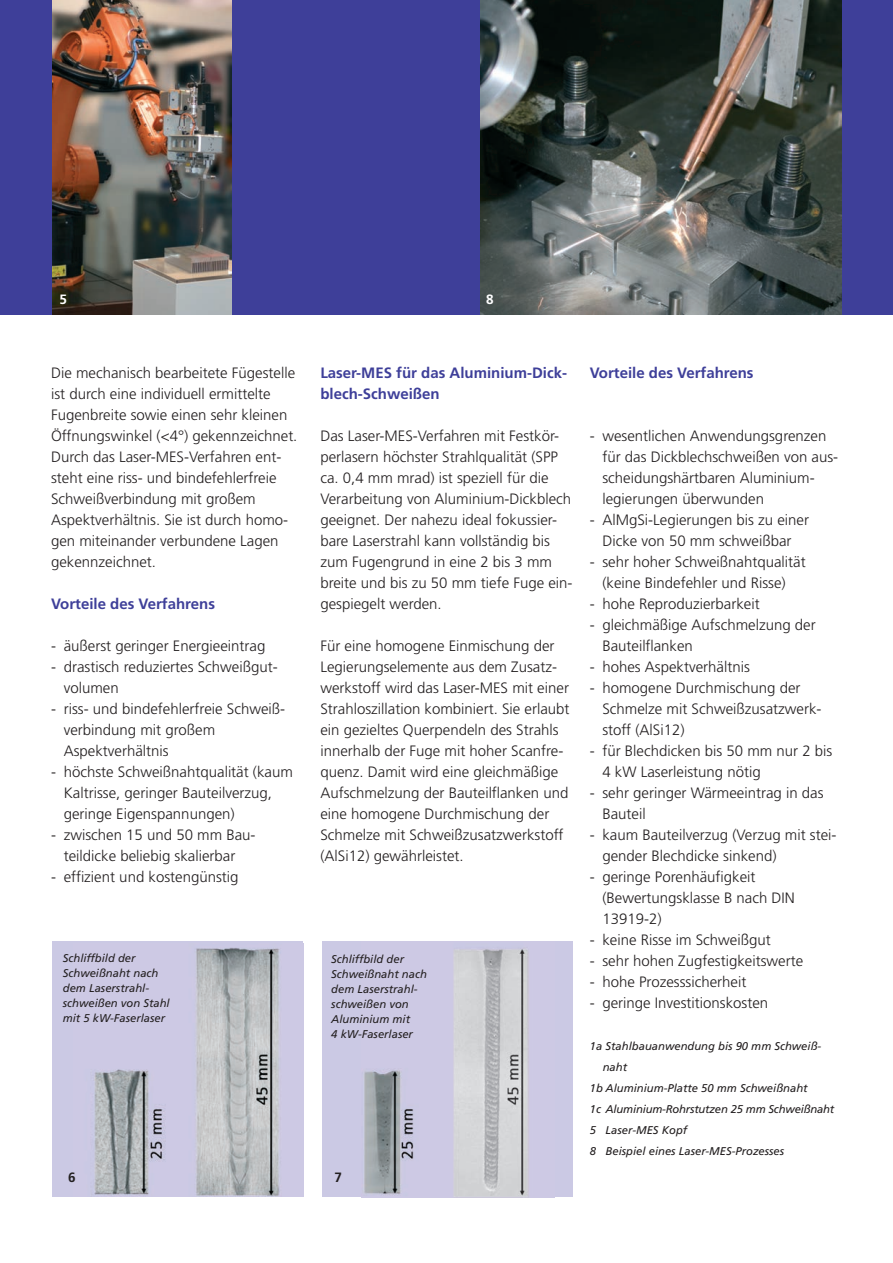
<style>
.page{position:relative;width:893px;height:1263px;background:#fff}
.page>*{position:absolute;margin:0;border:0;box-sizing:border-box;transform-origin:0 0}
.t1{font:300 15px/21px "Frutiger LT Com";color:#231f20}
.t2{font:700 15px/21px "Frutiger LT Com";color:#3e3f99}
.t3{font:700 13.5px "Frutiger LT Com";color:#fff}
.t4{font:700 13.5px "Frutiger LT Com";color:#231f20}
.t5{font:italic 11.25px/15px "Frutiger LT Com";color:#231f20}
</style>
<div class="page">
<div style="left:53px;top:941px;width:250px;height:256px;background:#cbc9e4"></div>
<div style="left:0;top:0;width:893px;height:315px;background:#3e3f99"></div>
<img style="left:53px;top:0;width:179px;height:314px">
<img style="left:480px;top:0;width:362px;height:315px">
<img style="left:94px;top:948px;width:186px;height:249px">
<div style="left:322px;top:941px;width:251px;height:256px;background:#cbc9e4"></div>
<img style="left:364px;top:948px;width:165px;height:249px">
<p class="t3" style="left:60px;top:291px;width:9px">5</p>
<p class="t3" style="left:486px;top:291px;width:9px">8</p>
<p class="t1" style="left:51px;top:363px;width:248px">Die mechanisch bearbeitete Fügestelle ist durch eine individuell ermittelte Fugenbreite sowie einen sehr kleinen Öffnungswinkel (&lt;4°) gekennzeichnet.<br>Durch das Laser-MES-Verfahren ent&shy;steht eine riss- und bindefehlerfreie Schweißverbindung mit großem Aspektverhältnis. Sie ist durch homo&shy;gen miteinander verbundene Lagen gekennzeichnet.</p>
<p class="t2" style="left:51px;top:594px;width:165px">Vorteile des Verfahrens</p>
<p class="t1" style="left:51px;top:636px;width:216px">- äußerst geringer Energieeintrag</p>
<p class="t1" style="left:64px;top:657px;width:215px;text-indent:-13px">- drastisch reduziertes Schweißgut&shy;volumen</p>
<p class="t1" style="left:64px;top:699px;width:223px;text-indent:-13px">- riss- und bindefehlerfreie Schweiß&shy;verbindung mit großem<br>Aspektverhältnis</p>
<p class="t1" style="left:64px;top:762px;width:231px;text-indent:-13px">- höchste Schweißnahtqualität (kaum<br>Kaltrisse, geringer Bauteilverzug, geringe Eigenspannungen)</p>
<p class="t1" style="left:51px;top:825px;width:206px;text-align:center">- zwischen 15 und 50 mm Bau&shy;teildicke beliebig skalierbar</p>
<p class="t1" style="left:51px;top:867px;width:189px">- effizient und kostengünstig</p>
<p class="t2" style="left:320px;top:363px;width:248px">Laser-MES für das Aluminium-Dick&shy;blech-Schweißen</p>
<p class="t1" style="left:320px;top:426px;width:254px">Das Laser-MES-Verfahren mit Festkör&shy;perlasern höchster Strahlqualität (SPP ca. 0,4 mm mrad) ist speziell für die Verarbeitung von Aluminium-Dickblech geeignet. Der nahezu ideal fokussier&shy;bare Laserstrahl kann vollständig bis zum Fugengrund in eine 2 bis 3 mm breite und bis zu 50 mm tiefe Fuge ein&shy;gespiegelt werden.</p>
<p class="t1" style="left:320px;top:636px;width:251px">Für eine homogene Einmischung der Legierungselemente aus dem Zusatz&shy;werkstoff wird das Laser-MES mit einer Strahloszillation kombiniert. Sie erlaubt ein gezieltes Querpendeln des Strahls innerhalb der Fuge mit hoher Scanfre&shy;quenz. Damit wird eine gleichmäßige Aufschmelzung der Bauteilflanken und eine homogene Durchmischung der Schmelze mit Schweißzusatzwerkstoff (AlSi12) gewährleistet.</p>
<p class="t5" style="left:63px;top:950px;width:108px">Schliffbild der<br>Schweißnaht nach dem Laserstrahl&shy;schweißen von Stahl mit 5 kW-Faserlaser</p>
<p class="t5" style="left:331px;top:951px;width:97px">Schliffbild der<br>Schweißnaht nach dem Laserstrahl&shy;schweißen von<br>Aluminium mit<br>4 kW-Faserlaser</p>
<p class="t4" style="left:68px;top:1169px;width:9px">6</p>
<p class="t4" style="left:335px;top:1169px;width:9px">7</p>
<p class="t2" style="left:590px;top:363px;width:165px">Vorteile des Verfahrens</p>
<p class="t1" style="left:602px;top:426px;width:237px;text-indent:-13px">- wesentlichen Anwendungsgrenzen für das Dickblechschweißen von aus&shy;scheidungshärtbaren Aluminium&shy;legierungen überwunden</p>
<p class="t1" style="left:590px;top:510px;width:221px;text-align:center">- AlMgSi-Legierungen bis zu einer<br>Dicke von 50 mm schweißbar</p>
<p class="t1" style="left:590px;top:552px;width:218px;text-align:center">- sehr hoher Schweißnahtqualität (keine Bindefehler und Risse)</p>
<p class="t1" style="left:590px;top:594px;width:172px">- hohe Reproduzierbarkeit</p>
<p class="t1" style="left:602px;top:615px;width:215px;text-indent:-13px">- gleichmäßige Aufschmelzung der<br>Bauteilflanken</p>
<p class="t1" style="left:590px;top:657px;width:162px">- hohes Aspektverhältnis</p>
<p class="t1" style="left:602px;top:678px;width:221px;text-indent:-13px">- homogene Durchmischung der<br>Schmelze mit Schweißzusatzwerk&shy;stoff (AlSi12)</p>
<p class="t1" style="left:602px;top:741px;width:232px;text-indent:-13px">- für Blechdicken bis 50 mm nur 2 bis<br>4 kW Laserleistung nötig</p>
<p class="t1" style="left:602px;top:783px;width:223px;text-indent:-13px">- sehr geringer Wärmeeintrag in das<br>Bauteil</p>
<p class="t1" style="left:602px;top:825px;width:236px;text-indent:-13px">- kaum Bauteilverzug (Verzug mit stei&shy;gender Blechdicke sinkend)</p>
<p class="t1" style="left:602px;top:867px;width:194px;text-indent:-13px">- geringe Porenhäufigkeit (Bewertungsklasse B nach DIN<br>13919-2)</p>
<p class="t1" style="left:590px;top:930px;width:183px">- keine Risse im Schweißgut</p>
<p class="t1" style="left:590px;top:951px;width:215px">- sehr hohen Zugfestigkeitswerte</p>
<p class="t1" style="left:590px;top:972px;width:158px">- hohe Prozesssicherheit</p>
<p class="t1" style="left:590px;top:993px;width:180px">- geringe Investitionskosten</p>
<p class="t5" style="left:590px;top:1039px;width:233px">1a Stahlbauanwendung bis 90 mm Schweiß-</p>
<p class="t5" style="left:603px;top:1060px;width:26px">naht</p>
<p class="t5" style="left:590px;top:1081px;width:219px">1b Aluminium-Platte 50 mm Schweißnaht</p>
<p class="t5" style="left:590px;top:1102px;width:246px">1c Aluminium-Rohrstutzen 25 mm Schweißnaht</p>
<p class="t5" style="left:590px;top:1123px;width:99px">5 Laser-MES Kopf</p>
<p class="t5" style="left:590px;top:1144px;width:196px">8 Beispiel eines Laser-MES-Prozesses</p>
</div>
